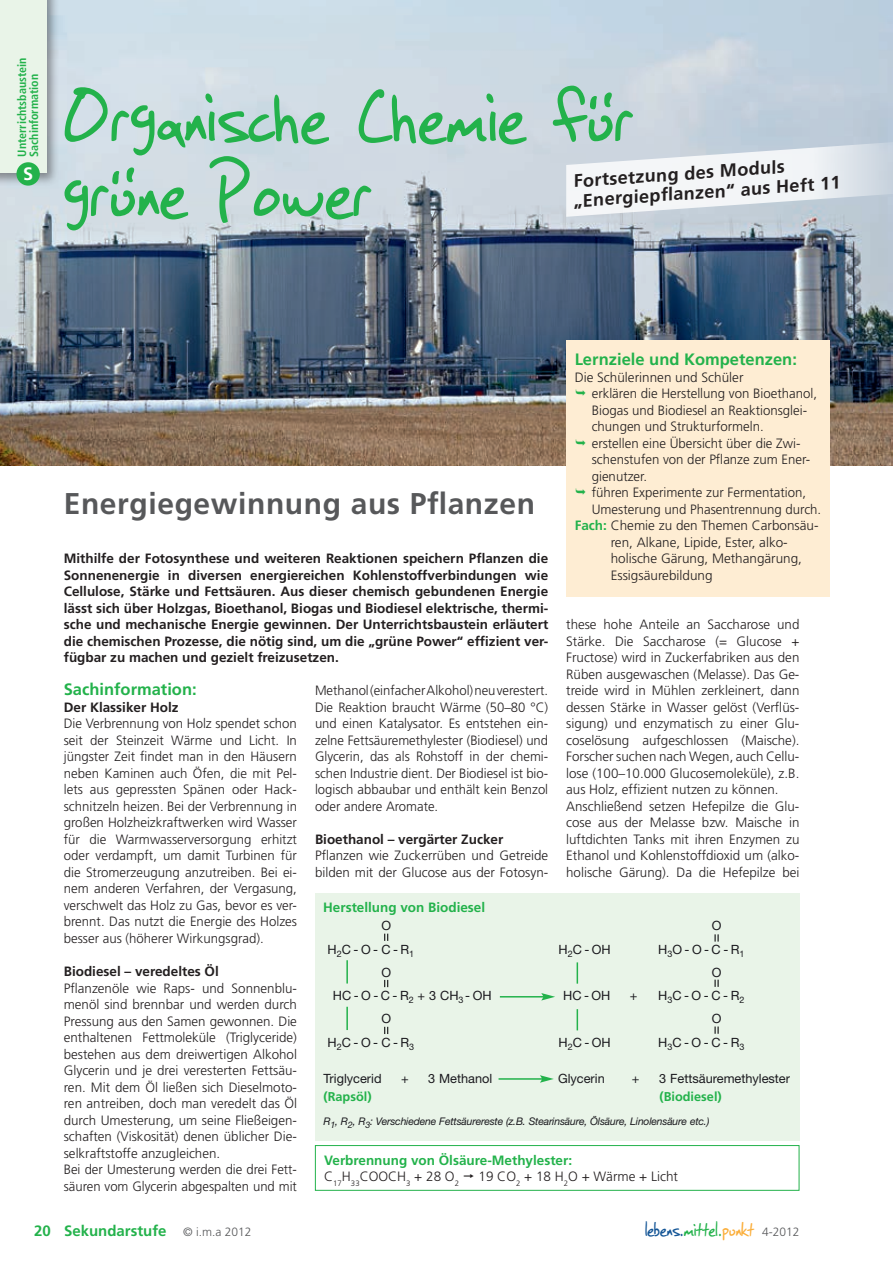
<style>
.page{position:relative;width:893px;height:1263px;background:#fff}
.page>*{position:absolute;margin:0;border:0;box-sizing:border-box;transform-origin:0 0}
.t1{font:90px/75px "SF Grunge Sans";letter-spacing:.02em;color:#23b24b}
.t2{font:700 30px "Frutiger";letter-spacing:.02em;color:#57585a}
.t3{font:22.5px "SF Grunge Sans";letter-spacing:.01em;color:#145596}
.t4{font:700 18.15px/20px "Frutiger";color:#231f20}
.t5{font:700 18px "Frutiger";color:#fff}
.t6{font:700 16.5px "Frutiger";color:#23b24b}
.t7{font:700 15px "Frutiger";color:#23b24b}
.t8{font:300 13.5px/16.5px "Frutiger";color:#231f20}
.t9{font:700 13.5px/16.5px "Frutiger";color:#231f20;text-align:justify}
.t10{font:700 13.5px/16.5px "Frutiger";color:#23b24b}
.t11{font:12.75px "Helvetica Neue";color:#1a191e}
.t12{font:700 12.75px "Frutiger";color:#23b24b}
.t13{font:700 condensed 12px/12px "Frutiger";color:#23b24b}
.t14{font:italic 10.5px "Helvetica Neue";letter-spacing:-.015em;color:#1a191e}
.s1{font-weight:700;color:#23b24b}
.s2{font-weight:300;color:#231f20}
.s3{font-weight:300;font-size:12px;color:#57585a}
.s4{color:#23b24b}
.s5{color:#fbae3a}
.s6{font-family:"Frutiger";font-weight:300;font-size:12px;color:#57585a}
</style>
<div class="page">
<img style="left:0;top:0;width:893px;height:465px">
<div style="left:566px;top:340px;width:264px;height:256px;background:#feedd3"></div>
<svg style="left:566px;top:141px;width:327px;height:76px"></svg>
<div style="left:315px;top:1145px;width:484px;height:46px;border:1px solid #23b24b"></div>
<div style="left:315px;top:893px;width:484px;height:248px;background:#e9f4e8"></div>
<hr style="left:499px;top:1078px;width:44px;height:2px;background:#23b24b">
<svg style="left:540px;top:1075px;width:14px;height:8px"></svg>
<hr style="left:500px;top:996px;width:44px;height:1px;background:#23b24b">
<svg style="left:541px;top:993px;width:14px;height:7px"></svg>
<svg style="left:577px;top:962px;width:1px;height:22px"></svg>
<svg style="left:577px;top:1009px;width:1px;height:21px"></svg>
<hr style="left:346px;top:960px;width:2px;height:23px;background:#23b24b">
<hr style="left:346px;top:1007px;width:2px;height:23px;background:#23b24b">
<svg style="left:384px;top:934px;width:4px;height:7px"></svg>
<svg style="left:384px;top:980px;width:4px;height:7px"></svg>
<svg style="left:384px;top:1027px;width:4px;height:7px"></svg>
<svg style="left:715px;top:1026px;width:4px;height:8px"></svg>
<svg style="left:715px;top:980px;width:4px;height:7px"></svg>
<svg style="left:715px;top:934px;width:4px;height:7px"></svg>
<div style="left:0;top:0;width:59px;height:187px;background:#231f20;opacity:.45"></div>
<div style="left:0;top:0;width:47px;height:173px;background:#e9f4e8"></div>
<div style="left:16px;top:162px;width:24px;height:24px;background:#23b24b;border-radius:50%"></div>
<p class="t13" style="left:16px;top:157px;width:100px;rotate:-90deg">Unterrichtsbaustein<br>Sachinformation</p>
<h3 class="t5" style="left:23px;top:163px;width:12px">S</h3>
<h1 class="t1" style="left:64px;top:71px;width:570px">Organische Chemie für grüne Power</h1>
<h3 class="t4" style="left:571px;top:171px;width:269px;rotate:-4deg">Fortsetzung des Moduls „Energiepfl anzen“ aus Heft 11</h3>
<p class="t6" style="left:575px;top:350px;width:224px">Lernziele und Kompetenzen:</p>
<p class="t8" style="left:575px;top:369px;width:170px">Die Schülerinnen und Schüler</p>
<p class="t8" style="left:592px;top:385px;width:227px">erklären die Herstellung von Bioethanol,</p>
<p class="t8" style="left:592px;top:402px;width:217px">Biogas und Biodiesel an Reaktionsglei-</p>
<p class="t8" style="left:592px;top:418px;width:174px">chungen und Strukturformeln.</p>
<p class="t8" style="left:592px;top:435px;width:210px">erstellen eine Übersicht über die Zwi-</p>
<p class="t8" style="left:592px;top:451px;width:220px">schenstufen von der Pflanze zum Ener-</p>
<p class="t8" style="left:592px;top:468px;width:57px">gienutzer.</p>
<p class="t8" style="left:592px;top:484px;width:216px">führen Experimente zur Fermentation,</p>
<p class="t8" style="left:592px;top:501px;width:231px">Umesterung und Phasentrennung durch.</p>
<p class="t8" style="left:575px;top:517px;width:245px"><span class="s1">Fach:</span> Chemie zu den Themen Carbonsäu-</p>
<p class="t8" style="left:611px;top:534px;width:179px">ren, Alkane, Lipide, Ester, alko-</p>
<p class="t8" style="left:611px;top:550px;width:193px">holische Gärung, Methangärung,</p>
<p class="t8" style="left:611px;top:567px;width:103px">Essigsäurebildung</p>
<h2 class="t2" style="left:64px;top:486px;width:473px">Energiegewinnung aus Pflanzen</h2>
<p class="t9" style="left:64px;top:550px;width:486px">Mithilfe der Fotosynthese und weiteren Reaktionen speichern Pflanzen die Sonnenenergie in diversen energiereichen Kohlenstoffverbindungen wie Cellulose, Stärke und Fettsäuren. Aus dieser chemisch gebundenen Energie lässt sich über Holzgas, Bioethanol, Biogas und Biodiesel elektrische, thermi&shy;sche und mechanische Energie gewinnen. Der Unterrichtsbaustein erläutert die chemischen Prozesse, die nötig sind, um die „grüne Power“ effizient ver&shy;fügbar zu machen und gezielt freizusetzen.</p>
<p class="t6" style="left:64px;top:680px;width:134px">Sachinformation:</p>
<p class="t9" style="left:64px;top:699px;width:116px">Der Klassiker Holz</p>
<p class="t8" style="left:64px;top:715px;width:235px;text-align:justify">Die Verbrennung von Holz spendet schon seit der Steinzeit Wärme und Licht. In jüngster Zeit findet man in den Häusern neben Kaminen auch Öfen, die mit Pel&shy;lets aus gepressten Spänen oder Hack&shy;schnitzeln heizen. Bei der Verbrennung in großen Holzheizkraftwerken wird Wasser für die Warmwasserversorgung erhitzt oder verdampft, um damit Turbinen für die Stromerzeugung anzutreiben. Bei ei&shy;nem anderen Verfahren, der Vergasung, verschwelt das Holz zu Gas, bevor es ver&shy;brennt. Das nutzt die Energie des Holzes besser aus (höherer Wirkungsgrad).</p>
<p class="t9" style="left:64px;top:963px;width:157px">Biodiesel – veredeltes Öl</p>
<p class="t8" style="left:64px;top:979px;width:235px">Pflanzenöle wie Raps- und Sonnenblu&shy;menöl sind brennbar und werden durch Pressung aus den Samen gewonnen. Die enthaltenen Fettmoleküle (Triglyceride) bestehen aus dem dreiwertigen Alkohol Glycerin und je drei veresterten Fettsäu&shy;ren. Mit dem Öl ließen sich Dieselmoto&shy;ren antreiben, doch man veredelt das Öl durch Umesterung, um seine Fließeigen&shy;schaften (Viskosität) denen üblicher Die&shy;selkraftstoffe anzugleichen.<br>Bei der Umesterung werden die drei Fett&shy;säuren vom Glycerin abgespalten und mit</p>
<p class="t8" style="left:566px;top:616px;width:235px">these hohe Anteile an Saccharose und Stärke. Die Saccharose (= Glucose + Fructose) wird in Zuckerfabriken aus den Rüben ausgewaschen (Melasse). Das Ge&shy;treide wird in Mühlen zerkleinert, dann dessen Stärke in Wasser gelöst (Verflüs&shy;sigung) und enzymatisch zu einer Glu&shy;coselösung aufgeschlossen (Maische).<br>Forscher suchen nach Wegen, auch Cellu&shy;lose (100–10.000 Glucosemoleküle), z.B. aus Holz, effizient nutzen zu können.<br>Anschließend setzen Hefepilze die Glu&shy;cose aus der Melasse bzw. Maische in luftdichten Tanks mit ihren Enzymen zu Ethanol und Kohlenstoffdioxid um (alko&shy;holische Gärung). Da die Hefepilze bei</p>
<p class="t8" style="left:315px;top:682px;width:235px;text-align:justify">Methanol (einfacher Alkohol) neu verestert.<br>Die Reaktion braucht Wärme (50–80 °C) und einen Katalysator. Es entstehen ein&shy;zelne Fettsäuremethylester (Biodiesel) und Glycerin, das als Rohstoff in der chemi&shy;schen Industrie dient. Der Biodiesel ist bio&shy;logisch abbaubar und enthält kein Benzol oder andere Aromate.</p>
<p class="t9" style="left:315px;top:831px;width:190px">Bioethanol – vergärter Zucker</p>
<p class="t8" style="left:315px;top:847px;width:235px">Pflanzen wie Zuckerrüben und Getreide bilden mit der Glucose aus der Fotosyn-</p>
<p class="t10" style="left:323px;top:899px;width:164px">Herstellung von Biodiesel</p>
<p class="t11" style="left:381px;top:915px;width:11px">O</p>
<p class="t11" style="left:712px;top:915px;width:11px">O</p>
<p class="t11" style="left:328px;top:938px;width:88px">H<sub>2</sub>C - O - C - R<sub>1</sub></p>
<p class="t11" style="left:558px;top:938px;width:54px">H<sub>2</sub>C - OH</p>
<p class="t11" style="left:658px;top:938px;width:88px">H<sub>3</sub>O - O - C - R<sub>1</sub></p>
<p class="t11" style="left:382px;top:961px;width:11px">O</p>
<p class="t11" style="left:712px;top:961px;width:11px">O</p>
<p class="t11" style="left:333px;top:985px;width:160px">HC - O - C - R<sub>2</sub> + 3 CH<sub>3</sub> - OH</p>
<p class="t11" style="left:563px;top:985px;width:49px">HC - OH</p>
<p class="t11" style="left:630px;top:985px;width:9px">+</p>
<p class="t11" style="left:658px;top:985px;width:88px">H<sub>3</sub>C - O - C - R<sub>2</sub></p>
<p class="t11" style="left:382px;top:1008px;width:11px">O</p>
<p class="t11" style="left:712px;top:1008px;width:11px">O</p>
<p class="t11" style="left:328px;top:1031px;width:88px">H<sub>2</sub>C - O - C - R<sub>3</sub></p>
<p class="t11" style="left:558px;top:1031px;width:54px">H<sub>2</sub>C - OH</p>
<p class="t11" style="left:658px;top:1031px;width:88px">H<sub>3</sub>C - O - C - R<sub>3</sub></p>
<p class="t11" style="left:323px;top:1068px;width:60px">Triglycerid</p>
<p class="t11" style="left:401px;top:1068px;width:9px">+</p>
<p class="t11" style="left:428px;top:1068px;width:66px">3 Methanol</p>
<p class="t11" style="left:558px;top:1068px;width:48px">Glycerin</p>
<p class="t11" style="left:632px;top:1068px;width:9px">+</p>
<p class="t11" style="left:659px;top:1068px;width:132px">3 Fettsäuremethylester</p>
<p class="t12" style="left:323px;top:1088px;width:50px">(Rapsöl)</p>
<p class="t12" style="left:659px;top:1088px;width:64px">(Biodiesel)</p>
<p class="t14" style="left:323px;top:1113px;width:387px">R<sub>1</sub>, R<sub>2</sub>, R<sub>3</sub>: Verschiedene Fettsäurereste (z.B. Stearinsäure, Ölsäure, Linolensäure etc.)</p>
<p class="t10" style="left:324px;top:1152px;width:249px">Verbrennung von Ölsäure-Methylester:<br><span class="s2">C</span><sub>17</sub><span class="s2">H</span><sub>33</sub><span class="s2">COOCH</span><sub>3</sub> <span class="s2">+ 28 O</span><sub>2</sub></p>
<p class="t8" style="left:479px;top:1168px;width:201px">19 CO<sub>2</sub> + 18 H<sub>2</sub>O + Wärme + Licht</p>
<p class="t7" style="left:34px;top:1222px;width:219px">20 Sekundarstufe <span class="s3">© i.m.a 2012</span></p>
<h3 class="t3" style="left:645px;top:1214px;width:156px">lebens.<span class="s4">mittel.</span><span class="s5">punkt</span> <span class="s6">4-2012</span></h3>
</div>
